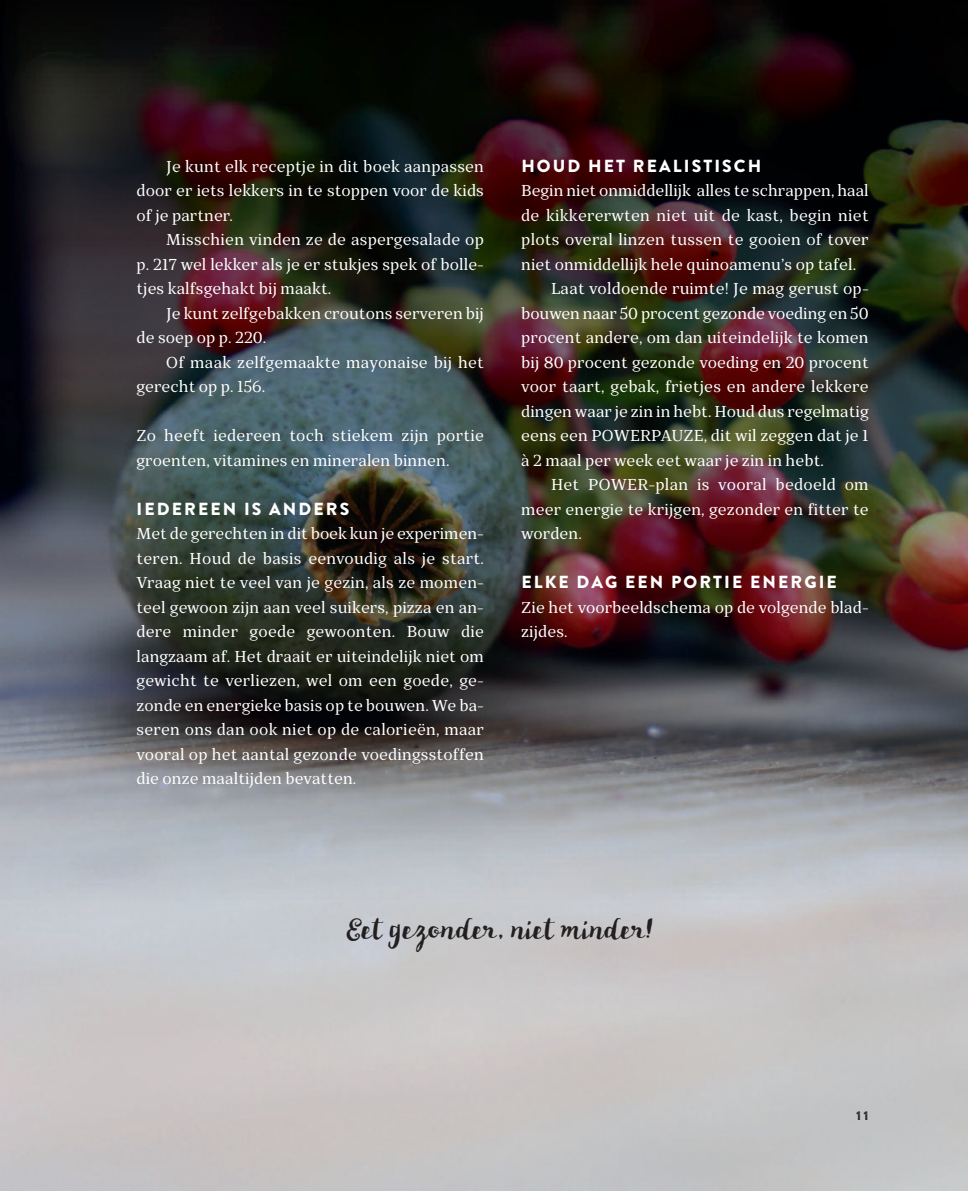
<style>
.page{position:relative;width:968px;height:1191px;background:#fff}
.page>*{position:absolute;margin:0;border:0;box-sizing:border-box;transform-origin:0 0}
.t1{font:36.75px "HMS Gilbert Brush";letter-spacing:.02em;color:#231f20}
.t2{font:900 17.5px "Brandon Grotesque";letter-spacing:.12em;color:#fff}
.t3{font:15.75px/24.5px "TT Bells";letter-spacing:.005em;color:#fff}
.t4{font:12.25px "Brandon Printed Two";color:#231f20}
</style>
<div class="page">
<img style="left:0;top:0;width:967px;height:909px">
<p class="t3" style="left:136px;top:156px;width:349px;text-align:justify;text-indent:30px">Je kunt elk receptje in dit boek aanpassen door er iets lekkers in te stoppen voor de kids of je partner.</p>
<p class="t3" style="left:136px;top:229px;width:349px;text-align:justify;text-indent:30px">Misschien vinden ze de aspergesalade op p. 217 wel lekker als je er stukjes spek of bolle&shy;tjes kalfsgehakt bij maakt.</p>
<p class="t3" style="left:136px;top:303px;width:349px;text-indent:30px">Je kunt zelfgebakken croutons serveren bij de soep op p. 220.</p>
<p class="t3" style="left:136px;top:352px;width:349px;text-indent:30px">Of maak zelfgemaakte mayonaise bij het gerecht op p. 156.</p>
<p class="t3" style="left:136px;top:425px;width:349px">Zo heeft iedereen toch stiekem zijn portie groenten, vitamines en mineralen binnen.</p>
<p class="t2" style="left:137px;top:502px;width:214px">IEDEREEN IS ANDERS</p>
<p class="t3" style="left:136px;top:523px;width:349px;text-align:justify">Met de gerechten in dit boek kun je experimen&shy;teren. Houd de basis eenvoudig als je start.<br>Vraag niet te veel van je gezin, als ze momen&shy;teel gewoon zijn aan veel suikers, pizza en an&shy;dere minder goede gewoonten. Bouw die langzaam af. Het draait er uiteindelijk niet om gewicht te verliezen, wel om een goede, ge&shy;zonde en energieke basis op te bouwen. We ba&shy;seren ons dan ook niet op de calorieën, maar vooral op het aantal gezonde voedingsstoffen die onze maaltijden bevatten.</p>
<p class="t2" style="left:521px;top:159px;width:241px">HOUD HET REALISTISCH</p>
<p class="t3" style="left:521px;top:180px;width:349px">Begin niet onmiddellijk alles te schrappen, haal</p>
<p class="t3" style="left:521px;top:205px;width:349px">de kikkererwten niet uit de kast, begin niet</p>
<p class="t3" style="left:521px;top:229px;width:349px">plots overal linzen tussen te gooien of tover</p>
<p class="t3" style="left:521px;top:254px;width:336px">niet onmiddellijk hele quinoamenu’s op tafel.</p>
<p class="t3" style="left:551px;top:278px;width:319px">Laat voldoende ruimte! Je mag gerust op-</p>
<p class="t3" style="left:521px;top:303px;width:349px">bouwen naar 50 procent gezonde voeding en 50</p>
<p class="t3" style="left:521px;top:327px;width:349px">procent andere, om dan uiteindelijk te komen</p>
<p class="t3" style="left:521px;top:352px;width:349px">bij 80 procent gezonde voeding en 20 procent</p>
<p class="t3" style="left:521px;top:376px;width:349px">voor taart, gebak, frietjes en andere lekkere</p>
<p class="t3" style="left:521px;top:401px;width:349px">dingen waar je zin in hebt. Houd dus regelmatig</p>
<p class="t3" style="left:521px;top:425px;width:349px">eens een POWERPAUZE, dit wil zeggen dat je 1</p>
<p class="t3" style="left:521px;top:450px;width:304px">à 2 maal per week eet waar je zin in hebt.</p>
<p class="t3" style="left:551px;top:474px;width:319px">Het POWER-plan is vooral bedoeld om</p>
<p class="t3" style="left:521px;top:499px;width:349px">meer energie te krijgen, gezonder en fitter te</p>
<p class="t3" style="left:521px;top:523px;width:62px">worden.</p>
<p class="t2" style="left:521px;top:576px;width:317px">ELKE DAG EEN PORTIE ENERGIE</p>
<p class="t3" style="left:521px;top:597px;width:349px">Zie het voorbeeldschema op de volgende blad&shy;zijdes.</p>
<h1 class="t1" style="left:347px;top:913px;width:307px">Eet gezonder, niet minder!</h1>
<p class="t4" style="left:856px;top:1108px;width:14px">11</p>
</div>
